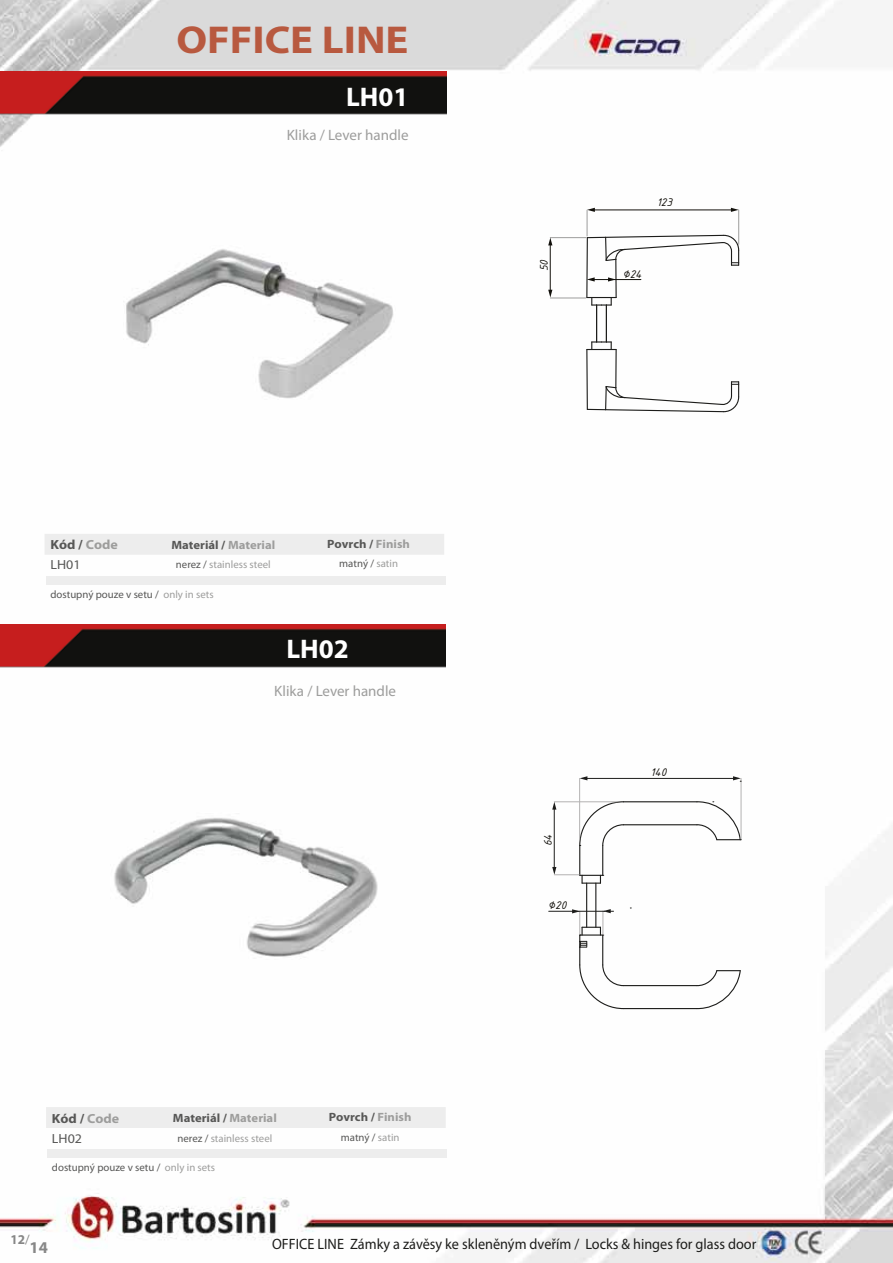
<style>
.page{position:relative;width:893px;height:1263px;background:#fff}
.page>*{position:absolute;margin:0;border:0;box-sizing:border-box;transform-origin:0 0}
.t1{font:700 39px "Myriad Pro";color:#b8593f;scale:1.1 1}
.t2{font:700 27px "Myriad Pro";color:#fff}
.t3{font:700 16.5px "Myriad Pro";color:#878787}
.t4{font:15px "Myriad Pro";color:#1d1d1b;scale:.95 1}
.t5{font:15px "Myriad Pro";color:#9d9d9c}
.t6{font:700 13.5px "Myriad Pro";color:#878787}
.t7{font:700 13.2px/20px "Myriad Pro";color:#575756;scale:1.06 1}
.t8{font:700 12px "Myriad Pro";color:#575756;scale:1.06 1}
.t9{font:12px "ISOCPEUR Italic";color:#12100b}
.t10{font:10.8px "Myriad Pro";color:#575756}
.t11{font:10.8px "Myriad Pro";color:#9d9d9c}
.s1{color:#9d9d9c}
.s2{font-weight:400}
.s3{color:#575756}
</style>
<div class="page">
<img style="left:0;top:0;width:893px;height:1263px">
<img style="left:0;top:72px;width:446px;height:91px">
<img style="left:123px;top:245px;width:272px;height:157px">
<hr style="left:550px;top:237px;width:36px;height:1px;background:#9d9d9c">
<hr style="left:550px;top:298px;width:36px;height:1px;background:#9d9d9c">
<hr style="left:550px;top:244px;width:1px;height:47px;background:#12100b">
<svg style="left:548px;top:238px;width:4px;height:7px"></svg>
<svg style="left:548px;top:290px;width:4px;height:7px"></svg>
<svg style="left:586px;top:208px;width:154px;height:205px"></svg>
<hr style="left:609px;top:279px;width:32px;height:1px;background:#12100b">
<img style="left:0;top:625px;width:445px;height:91px">
<img style="left:111px;top:812px;width:272px;height:148px">
<hr style="left:623px;top:824px;width:74px;height:1px;background:#1d1d1b">
<hr style="left:623px;top:801px;width:74px;height:1px;background:#1d1d1b">
<hr style="left:579px;top:845px;width:1px;height:30px;background:#1d1d1b">
<hr style="left:602px;top:845px;width:1px;height:30px;background:#1d1d1b">
<hr style="left:623px;top:1008px;width:74px;height:1px;background:#1d1d1b">
<hr style="left:623px;top:985px;width:74px;height:1px;background:#1d1d1b">
<hr style="left:595px;top:883px;width:1px;height:44px;background:#1d1d1b">
<hr style="left:586px;top:883px;width:1px;height:44px;background:#1d1d1b">
<svg style="left:696px;top:969px;width:45px;height:41px"></svg>
<hr style="left:554px;top:801px;width:62px;height:1px;background:#b3b2b2">
<hr style="left:554px;top:808px;width:1px;height:60px;background:#1d1d1b">
<svg style="left:552px;top:802px;width:4px;height:8px"></svg>
<hr style="left:579px;top:778px;width:1px;height:61px;background:#b3b2b2">
<hr style="left:741px;top:778px;width:1px;height:62px;background:#b3b2b2">
<svg style="left:579px;top:801px;width:46px;height:45px"></svg>
<svg style="left:696px;top:801px;width:45px;height:40px"></svg>
<svg style="left:552px;top:867px;width:52px;height:17px"></svg>
<hr style="left:586px;top:778px;width:148px;height:1px;background:#1d1d1b">
<svg style="left:580px;top:776px;width:7px;height:4px"></svg>
<svg style="left:733px;top:776px;width:8px;height:6px"></svg>
<svg style="left:572px;top:908px;width:59px;height:102px"></svg>
<hr style="left:549px;top:911px;width:56px;height:1px;background:#1d1d1b">
<div style="left:45px;top:534px;width:399px;height:21px;background:#ededed"></div>
<div style="left:46px;top:576px;width:400px;height:9px;background:#ededed"></div>
<div style="left:46px;top:1107px;width:400px;height:21px;background:#ededed"></div>
<div style="left:47px;top:1150px;width:400px;height:8px;background:#ededed"></div>
<h1 class="t1" style="left:177px;top:14px;width:212px">OFFICE LINE</h1>
<h2 class="t2" style="left:346px;top:79px;width:64px">LH01</h2>
<h3 class="t5" style="left:287px;top:125px;width:123px">Klika / Lever handle</h3>
<p class="t7" style="left:50px;top:535px;width:65px">Kód / <span class="s1">Code<br></span><span class="s2">LH01</span></p>
<p class="t8" style="left:171px;top:537px;width:99px">Materiál / <span class="s1">Material</span></p>
<p class="t11" style="left:176px;top:558px;width:96px"><span class="s3">nerez /</span> stainless steel</p>
<p class="t10" style="left:50px;top:587px;width:165px">dostupný pouze v setu / <span class="s1">only in sets</span></p>
<p class="t8" style="left:327px;top:536px;width:80px">Povrch / <span class="s1">Finish</span></p>
<p class="t10" style="left:339px;top:557px;width:60px">matný / <span class="s1">satin</span></p>
<h2 class="t2" style="left:286px;top:631px;width:64px">LH02</h2>
<h3 class="t5" style="left:274px;top:682px;width:123px">Klika / Lever handle</h3>
<p class="t7" style="left:52px;top:1108px;width:65px">Kód / <span class="s1">Code<br></span><span class="s2">LH02</span></p>
<p class="t8" style="left:173px;top:1110px;width:99px">Materiál / <span class="s1">Material</span></p>
<p class="t11" style="left:177px;top:1131px;width:96px"><span class="s3">nerez /</span> stainless steel</p>
<p class="t10" style="left:52px;top:1161px;width:165px">dostupný pouze v setu / <span class="s1">only in sets</span></p>
<p class="t8" style="left:329px;top:1109px;width:80px">Povrch / <span class="s1">Finish</span></p>
<p class="t10" style="left:341px;top:1130px;width:60px">matný / <span class="s1">satin</span></p>
<p class="t9" style="left:536px;top:271px;width:13px;rotate:-90deg">50</p>
<p class="t9" style="left:657px;top:194px;width:17px">123</p>
<p class="t9" style="left:622px;top:266px;width:21px">∅24</p>
<p class="t9" style="left:540px;top:846px;width:14px;rotate:-90deg">64</p>
<p class="t9" style="left:548px;top:897px;width:20px">∅20</p>
<p class="t9" style="left:650px;top:764px;width:18px">140</p>
<p class="t6" style="left:10px;top:1230px;width:21px">12<span class="s2">/</span></p>
<h3 class="t3" style="left:30px;top:1236px;width:20px">14</h3>
<h3 class="t4" style="left:272px;top:1235px;width:511px">OFFICE LINE Zámky a závěsy ke skleněným dveřím / Locks &amp; hinges for glass door</h3>
</div>
